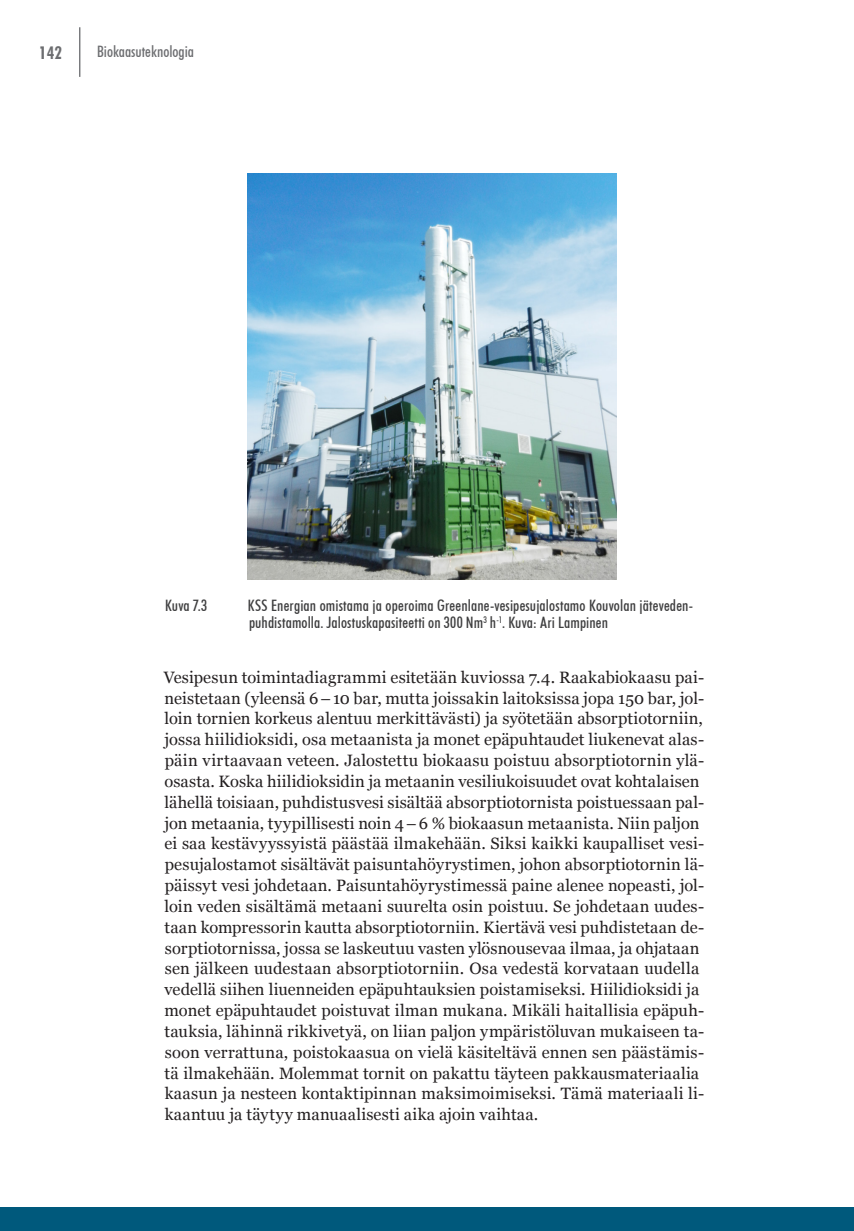
<style>
.page{position:relative;width:854px;height:1231px;background:#fff}
.page>*{position:absolute;margin:0;border:0;box-sizing:border-box;transform-origin:0 0}
.t1{font:700 condensed 17.5px "Futura BT";color:#6c6d70}
.Leipäteksti{font:16.45px/20.8px "Georgia";letter-spacing:.01em;color:#231f20}
.kuvio_teksti{font:500 condensed 15.75px/17.5px "Futura BT";letter-spacing:.01em;color:#3e3e3f}
.t2{font:500 condensed 15.75px "Futura BT";color:#6c6d70}
</style>
<div class="page">
<div style="left:0;top:1207px;width:853px;height:23px;background:#00597c"></div>
<hr style="left:79px;top:27px;width:1px;height:50px;background:#6c6d70">
<svg style="left:853px;top:1207px;width:1px;height:23px"></svg>
<img style="left:248px;top:174px;width:367px;height:405px">
<p class="t1" style="left:39px;top:42px;width:25px">142</p>
<p class="t2" style="left:97px;top:42px;width:98px">Biokaasuteknologia</p>
<p class="kuvio_teksti" style="left:165px;top:596px;width:44px">Kuva 7.3</p>
<p class="kuvio_teksti" style="left:248px;top:596px;width:446px">KSS Energian omistama ja operoima Greenlane-vesipesujalostamo Kouvolan jäteveden&shy;puhdistamolla. Jalostuskapasiteetti on 300 Nm<sup>3</sup> h<sup>-1</sup>. Kuva: Ari Lampinen</p>
<p class="Leipäteksti" style="left:164px;top:667px;width:541px">Vesipesun toimintadiagrammi esitetään kuviossa 7.4. Raakabiokaasu pai&shy;neistetaan (yleensä 6–10 bar, mutta joissakin laitoksissa jopa 150 bar, jol&shy;loin tornien korkeus alentuu merkittävästi) ja syötetään absorptiotorniin, jossa hiilidioksidi, osa metaanista ja monet epäpuhtaudet liukenevat alas&shy;päin virtaavaan veteen. Jalostettu biokaasu poistuu absorptiotornin ylä&shy;osasta. Koska hiilidioksidin ja metaanin vesiliukoisuudet ovat kohtalaisen lähellä toisiaan, puhdistusvesi sisältää absorptiotornista poistuessaan pal&shy;jon metaania, tyypillisesti noin 4–6 % biokaasun metaanista. Niin paljon ei saa kestävyyssyistä päästää ilmakehään. Siksi kaikki kaupalliset vesi&shy;pesujalostamot sisältävät paisuntahöyrystimen, johon absorptiotornin lä&shy;päissyt vesi johdetaan. Paisuntahöyrystimessä paine alenee nopeasti, jol&shy;loin veden sisältämä metaani suurelta osin poistuu. Se johdetaan uudes&shy;taan kompressorin kautta absorptiotorniin. Kiertävä vesi puhdistetaan de&shy;sorptiotornissa, jossa se laskeutuu vasten ylösnousevaa ilmaa, ja ohjataan sen jälkeen uudestaan absorptiotorniin. Osa vedestä korvataan uudella vedellä siihen liuenneiden epäpuhtauksien poistamiseksi. Hiilidioksidi ja monet epäpuhtaudet poistuvat ilman mukana. Mikäli haitallisia epäpuh&shy;tauksia, lähinnä rikkivetyä, on liian paljon ympäristöluvan mukaiseen ta&shy;soon verrattuna, poistokaasua on vielä käsiteltävä ennen sen päästämis&shy;tä ilmakehään. Molemmat tornit on pakattu täyteen pakkausmateriaalia kaasun ja nesteen kontaktipinnan maksimoimiseksi. Tämä materiaali li&shy;kaantuu ja täytyy manuaalisesti aika ajoin vaihtaa.</p>
</div>
